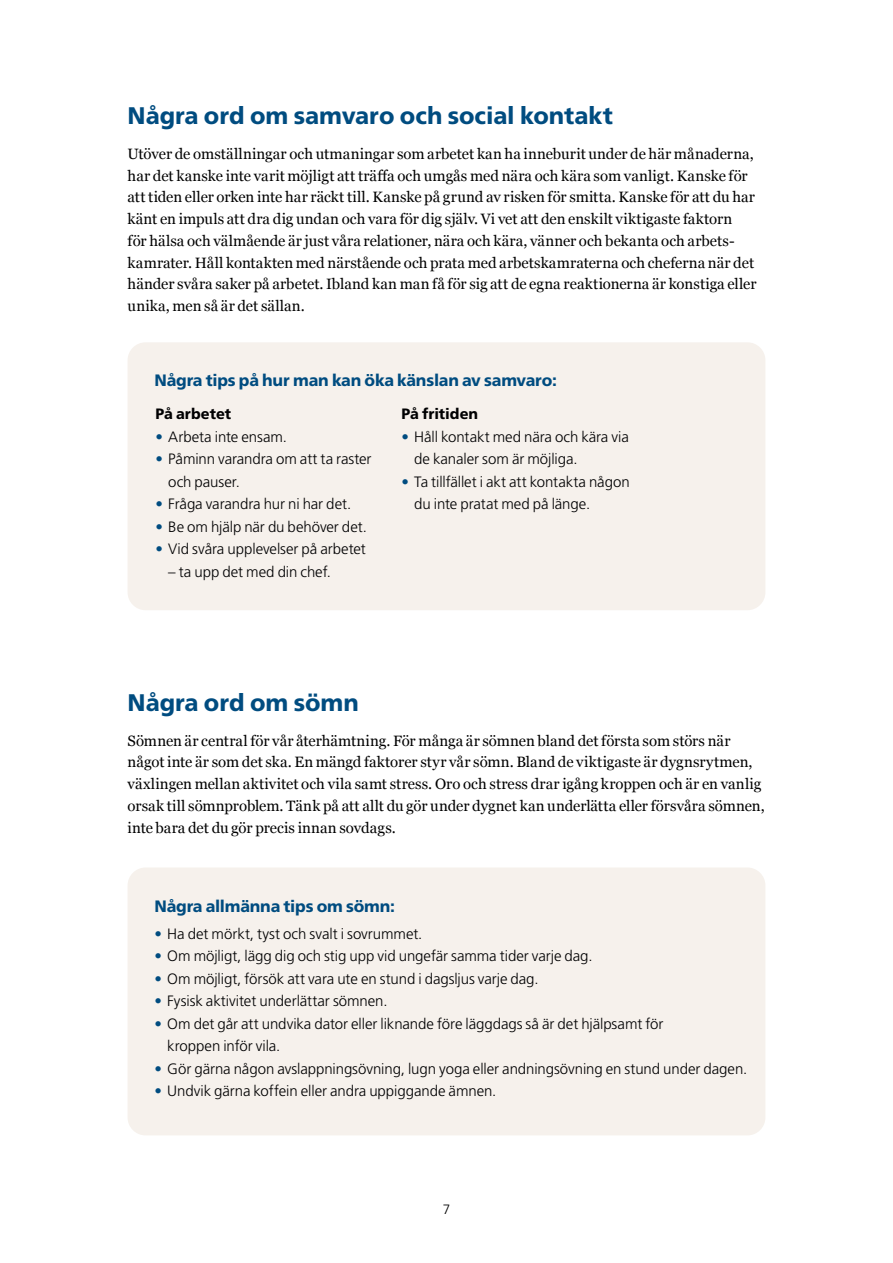
<style>
.page{position:relative;width:893px;height:1263px;background:#fff}
.page>*{position:absolute;margin:0;border:0;box-sizing:border-box;transform-origin:0 0}
.t1{font:800 24px "Frutiger SLLOTF";color:#004c80}
.t2{font:800 16.5px "Frutiger SLLOTF";letter-spacing:-.015em;color:#004c80}
.Brödtext{font:15px/21.8px "Georgia";color:#000001}
.t3{font:300 15px/22.5px "Frutiger SLLOTF";letter-spacing:-.005em;color:#000001}
.t4{font:800 15px "Frutiger SLLOTF";color:#000001}
.t5{font:300 13.5px "Frutiger SLLOTF";color:#000001}
.s1{color:#004c80}
</style>
<div class="page">
<div style="left:128px;top:342px;width:637px;height:268px;background:#f6f1ec;border-radius:18px"></div>
<div style="left:128px;top:867px;width:637px;height:268px;background:#f6f1ec;border-radius:18px"></div>
<h1 class="t1" style="left:128px;top:102px;width:487px">Några ord om samvaro och social kontakt</h1>
<p class="Brödtext" style="left:128px;top:142px;width:630px">Utöver de omställningar och utmaningar som arbetet kan ha inneburit under de här månaderna, har det kanske inte varit möjligt att träffa och umgås med nära och kära som vanligt. Kanske för att tiden eller orken inte har räckt till. Kanske på grund av risken för smitta. Kanske för att du har känt en impuls att dra dig undan och vara för dig själv. Vi vet att den enskilt viktigaste faktorn<br>för hälsa och välmående är just våra relationer, nära och kära, vänner och bekanta och arbets&shy;kamrater. Håll kontakten med närstående och prata med arbetskamraterna och cheferna när det händer svåra saker på arbetet. Ibland kan man få för sig att de egna reaktionerna är konstiga eller unika, men så är det sällan.</p>
<h2 class="t2" style="left:154px;top:370px;width:404px">Några tips på hur man kan öka känslan av samvaro:</h2>
<h3 class="t4" style="left:156px;top:405px;width:77px">På arbetet</h3>
<p class="t3" style="left:156px;top:426px;width:133px"><span class="s1">•</span> Arbeta inte ensam.</p>
<p class="t3" style="left:168px;top:448px;width:205px;text-indent:-13px"><span class="s1">•</span> Påminn varandra om att ta raster och pauser.</p>
<p class="t3" style="left:156px;top:493px;width:197px"><span class="s1">•</span> Fråga varandra hur ni har det.</p>
<p class="t3" style="left:156px;top:516px;width:213px"><span class="s1">•</span> Be om hjälp när du behöver det.</p>
<p class="t3" style="left:156px;top:538px;width:212px"><span class="s1">•</span> Vid svåra upplevelser på arbetet</p>
<p class="t3" style="left:168px;top:561px;width:164px">– ta upp det med din chef.</p>
<h3 class="t4" style="left:401px;top:405px;width:78px">På fritiden</h3>
<p class="t3" style="left:414px;top:426px;width:216px;text-indent:-13px"><span class="s1">•</span> Håll kontakt med nära och kära via de kanaler som är möjliga.</p>
<p class="t3" style="left:414px;top:471px;width:217px;text-indent:-13px"><span class="s1">•</span> Ta tillfället i akt att kontakta någon du inte pratat med på länge.</p>
<h1 class="t1" style="left:128px;top:688px;width:233px">Några ord om sömn</h1>
<p class="Brödtext" style="left:128px;top:729px;width:639px">Sömnen är central för vår återhämtning. För många är sömnen bland det första som störs när något inte är som det ska. En mängd faktorer styr vår sömn. Bland de viktigaste är dygnsrytmen, växlingen mellan aktivitet och vila samt stress. Oro och stress drar igång kroppen och är en vanlig orsak till sömnproblem. Tänk på att allt du gör under dygnet kan underlätta eller försvåra sömnen, inte bara det du gör precis innan sovdags.</p>
<h2 class="t2" style="left:154px;top:896px;width:242px">Några allmänna tips om sömn:</h2>
<p class="t3" style="left:154px;top:922px;width:269px"><span class="s1">•</span> Ha det mörkt, tyst och svalt i sovrummet.</p>
<p class="t3" style="left:154px;top:945px;width:440px"><span class="s1">•</span> Om möjligt, lägg dig och stig upp vid ungefär samma tider varje dag.</p>
<p class="t3" style="left:154px;top:967px;width:386px"><span class="s1">•</span> Om möjligt, försök att vara ute en stund i dagsljus varje dag.</p>
<p class="t3" style="left:154px;top:990px;width:235px"><span class="s1">•</span> Fysisk aktivitet underlättar sömnen.</p>
<p class="t3" style="left:167px;top:1012px;width:498px;text-indent:-13px"><span class="s1">•</span> Om det går att undvika dator eller liknande före läggdags så är det hjälpsamt för kroppen inför vila.</p>
<p class="t3" style="left:154px;top:1057px;width:594px"><span class="s1">•</span> Gör gärna någon avslappningsövning, lugn yoga eller andningsövning en stund under dagen.</p>
<p class="t3" style="left:154px;top:1080px;width:343px"><span class="s1">•</span> Undvik gärna koffein eller andra uppiggande ämnen.</p>
<p class="t5" style="left:443px;top:1201px;width:9px">7</p>
</div>
